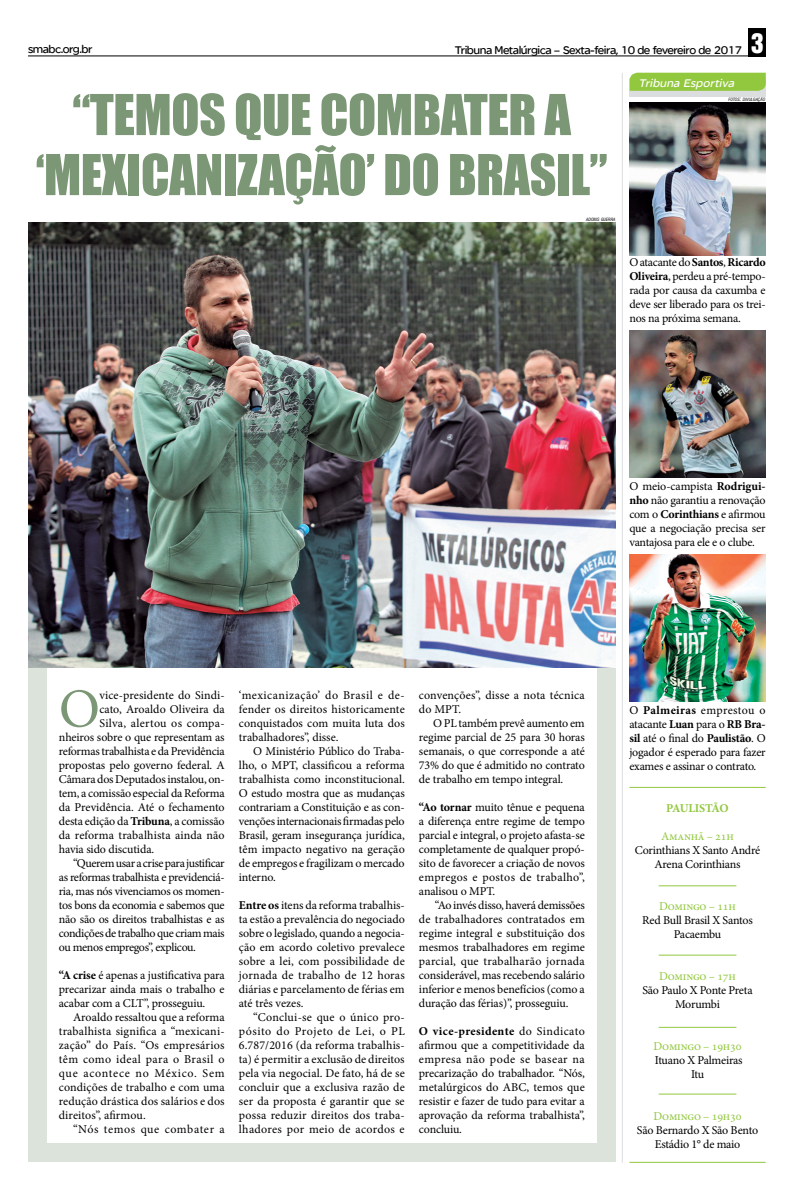
<style>
.page{position:relative;width:794px;height:1191px;background:#fff}
.page>*{position:absolute;margin:0;border:0;box-sizing:border-box;transform-origin:0 0}
.t1{font:55.1px "Minion Pro";color:#7b9776}
.t2{font:52px/60px "Impact";letter-spacing:-.01em;color:#7b9776;text-align:center}
.t3{font:12px/14px "Minion Pro";letter-spacing:-.01em;color:#000;text-align:justify}
.t4{font:12px/14px "Minion Pro";letter-spacing:-.03em;color:#000;text-align:center}
.t5{font:12px "SE Optimist Semi";letter-spacing:-.04em;color:#000}
.t6{font:12px/14px "Minion Pro";letter-spacing:.015em;color:#000}
.t7{font:12px "Minion Pro";letter-spacing:-.02em;color:#92c83e}
.t8{font:12px "Minion Pro";letter-spacing:-.035em;color:#000}
.t9{font:12px "Minion Pro";letter-spacing:.01em;color:#000}
.t10{font:12px "Minion Pro";letter-spacing:.025em;color:#000}
.t11{font:12px "Minion Pro";letter-spacing:.05em;color:#000}
.t12{font:italic 12px "SE Optimist Semi";color:#fff}
.t13{font:700 12px "Minion Pro";letter-spacing:-.03em;color:#92c83e}
.t14{font:italic condensed 4.4px "Swiss 721 BT";color:#000}
.s1{font-family:"Helvetica Inserat";font-size:25px;color:#fff}
.s2{font-weight:700}
.s3{font-size:6.2px}
</style>
<div class="page">
<div style="left:28px;top:656px;width:19px;height:505px;background:#dce3da"></div>
<div style="left:597px;top:656px;width:18px;height:505px;background:#dce3da"></div>
<div style="left:28px;top:1143px;width:587px;height:18px;background:#dce3da"></div>
<hr style="left:28px;top:55px;width:738px;height:1px;background:#000">
<div style="left:749px;top:28px;width:17px;height:28px;background:#000"></div>
<img style="left:28px;top:222px;width:587px;height:446px">
<div style="left:629px;top:78px;width:137px;height:18px;background:#dcddde"></div>
<svg style="left:629px;top:73px;width:137px;height:18px;background:#94c842"></svg>
<img style="left:629px;top:103px;width:136px;height:152px">
<img style="left:629px;top:554px;width:136px;height:147px">
<img style="left:630px;top:330px;width:136px;height:147px">
<hr style="left:622px;top:73px;width:1px;height:1089px;background:#dcddde">
<hr style="left:629px;top:1161px;width:136px;height:1px;background:#92c83e">
<hr style="left:658px;top:1093px;width:78px;height:1px;background:#92c83e">
<hr style="left:658px;top:1026px;width:78px;height:1px;background:#92c83e">
<hr style="left:658px;top:954px;width:78px;height:1px;background:#92c83e">
<hr style="left:658px;top:885px;width:78px;height:1px;background:#92c83e">
<hr style="left:629px;top:787px;width:136px;height:1px;background:#92c83e">
<p class="t5" style="left:28px;top:42px;width:66px">smabc.org.br</p>
<p class="t5" style="left:455px;top:43px;width:310px">Tribuna Metalúrgica – Sexta-feira, 10 de fevereiro de 2017 <span class="s1">3</span></p>
<h2 class="t2" style="left:36px;top:83px;width:573px">“TEMOS QUE COMBATER A ‘MEXICANIZAÇÃO’ DO BRASIL”</h2>
<p class="t14" style="left:586px;top:217px;width:31px">ADONIS GUERRA</p>
<p class="t3" style="left:629px;top:255px;width:138px">O atacante do <span class="s2">Santos</span>, <span class="s2">Ricardo Oliveira</span>, perdeu a pré-tempo&shy;rada por causa da caxumba e deve ser liberado para os trei&shy;nos na próxima semana.</p>
<p class="t12" style="left:638px;top:76px;width:100px">Tribuna Esportiva</p>
<p class="t14" style="left:728px;top:97px;width:38px">FOTOS<span class="s3">:</span> DIVULGAÇÃO</p>
<p class="t3" style="left:629px;top:479px;width:138px">O meio-campista <span class="s2">Rodrigui&shy;nho</span> não garantiu a renovação com o <span class="s2">Corinthians</span> e afirmou que a negociação precisa ser vantajosa para ele e o clube.</p>
<h1 class="t1" style="left:59px;top:672px;width:43px">O</h1>
<p class="t9" style="left:99px;top:686px;width:127px">vice-presidente do Sindi-</p>
<p class="t3" style="left:99px;top:701px;width:127px">cato, Aroaldo Oliveira da</p>
<p class="t10" style="left:99px;top:714px;width:127px">Silva, alertou os compa-</p>
<p class="t3" style="left:59px;top:729px;width:167px">nheiros sobre o que representam as</p>
<p class="t3" style="left:59px;top:743px;width:167px">reformas trabalhista e da Previdência</p>
<p class="t3" style="left:59px;top:757px;width:167px">propostas pelo governo federal. A</p>
<p class="t3" style="left:59px;top:772px;width:167px">Câmara dos Deputados instalou, on-</p>
<p class="t3" style="left:59px;top:786px;width:167px">tem, a comissão especial da Reforma</p>
<p class="t3" style="left:59px;top:800px;width:167px">da Previdência. Até o fechamento</p>
<p class="t3" style="left:59px;top:814px;width:167px">desta edição da <span class="s2">Tribuna</span>, a comissão</p>
<p class="t6" style="left:59px;top:828px;width:167px">da reforma trabalhista ainda não</p>
<p class="t3" style="left:59px;top:842px;width:97px">havia sido discutida.</p>
<p class="t8" style="left:73px;top:854px;width:153px">“Querem usar a crise para justificar</p>
<p class="t4" style="left:59px;top:870px;width:167px">as reformas trabalhista e previdenciá-</p>
<p class="t4" style="left:59px;top:884px;width:167px">ria, mas nós vivenciamos os momen-</p>
<p class="t4" style="left:59px;top:898px;width:167px">tos bons da economia e sabemos que</p>
<p class="t3" style="left:59px;top:912px;width:167px">não são os direitos trabalhistas e as</p>
<p class="t4" style="left:59px;top:926px;width:167px">condições de trabalho que criam mais</p>
<p class="t4" style="left:59px;top:940px;width:139px">ou menos empregos”, explicou.</p>
<p class="t3" style="left:59px;top:968px;width:167px"><span class="s2">“A crise</span> é apenas a justificativa para precarizar ainda mais o trabalho e acabar com a CLT”, prosseguiu.</p>
<p class="t3" style="left:59px;top:1010px;width:167px;text-indent:14px">Aroaldo ressaltou que a reforma trabalhista significa a “mexicani&shy;zação” do País. “Os empresários têm como ideal para o Brasil o que acontece no México. Sem condições de trabalho e com uma redução drástica dos salários e dos direitos”, afirmou.</p>
<p class="t11" style="left:73px;top:1120px;width:153px">“Nós temos que combater a</p>
<p class="t3" style="left:239px;top:688px;width:167px">‘mexicanização’ do Brasil e de&shy;fender os direitos historicamente conquistados com muita luta dos trabalhadores”, disse.</p>
<p class="t3" style="left:239px;top:744px;width:167px;text-indent:14px">O Ministério Público do Traba&shy;lho, o MPT, classificou a reforma trabalhista como inconstitucional.<br>O estudo mostra que as mudanças contrariam a Constituição e as con&shy;venções internacionais firmadas pelo Brasil, geram insegurança jurídica, têm impacto negativo na geração de empregos e fragilizam o mercado interno.</p>
<p class="t3" style="left:239px;top:898px;width:167px"><span class="s2">Entre os</span> itens da reforma trabalhis&shy;ta estão a prevalência do negociado sobre o legislado, quando a negocia&shy;ção em acordo coletivo prevalece sobre a lei, com possibilidade de jornada de trabalho de 12 horas diárias e parcelamento de férias em até três vezes.</p>
<p class="t3" style="left:239px;top:1010px;width:167px;text-indent:14px">“Conclui-se que o único pro&shy;pósito do Projeto de Lei, o PL 6.787/2016 (da reforma trabalhis&shy;ta) é permitir a exclusão de direitos pela via negocial. De fato, há de se concluir que a exclusiva razão de ser da proposta é garantir que se possa reduzir direitos dos traba&shy;lhadores por meio de acordos e</p>
<p class="t6" style="left:419px;top:688px;width:167px">convenções”, disse a nota técnica do MPT.</p>
<p class="t3" style="left:419px;top:716px;width:167px;text-indent:14px">O PL também prevê aumento em regime parcial de 25 para 30 horas semanais, o que corresponde a até 73% do que é admitido no contrato de trabalho em tempo integral.</p>
<p class="t3" style="left:419px;top:800px;width:167px"><span class="s2">“Ao tornar</span> muito tênue e pequena a diferença entre regime de tempo parcial e integral, o projeto afasta-se completamente de qualquer propó&shy;sito de favorecer a criação de novos empregos e postos de trabalho”, analisou o MPT.</p>
<p class="t3" style="left:419px;top:898px;width:167px;text-indent:16px">“Ao invés disso, haverá demissões de trabalhadores contratados em regime integral e substituição dos mesmos trabalhadores em regime parcial, que trabalharão jornada considerável, mas recebendo salário inferior e menos benefícios (como a duração das férias)”, prosseguiu.</p>
<p class="t3" style="left:419px;top:1024px;width:167px"><span class="s2">O vice-presidente</span> do Sindicato afirmou que a competitividade da empresa não pode se basear na precarização do trabalhador. “Nós, metalúrgicos do ABC, temos que resistir e fazer de tudo para evitar a aprovação da reforma trabalhista”, concluiu.</p>
<p class="t3" style="left:629px;top:703px;width:138px">O <span class="s2">Palmeiras</span> emprestou o atacante <span class="s2">Luan</span> para o <span class="s2">RB Bra&shy;sil</span> até o final do <span class="s2">Paulistão</span>. O jogador é esperado para fazer exames e assinar o contrato.</p>
<p class="t13" style="left:666px;top:799px;width:64px">PAULISTÃO</p>
<p class="t7" style="left:661px;top:828px;width:74px">Amanhã – 21h</p>
<p class="t3" style="left:635px;top:843px;width:127px;text-align:center">Corinthians X Santo André<br>Arena Corinthians</p>
<p class="t7" style="left:659px;top:898px;width:78px">Domingo – 11h</p>
<p class="t3" style="left:642px;top:913px;width:112px;text-align:center">Red Bull Brasil X Santos<br>Pacaembu</p>
<p class="t7" style="left:659px;top:968px;width:78px">Domingo – 17h</p>
<p class="t3" style="left:642px;top:983px;width:112px;text-align:center">São Paulo X Ponte Preta<br>Morumbi</p>
<p class="t7" style="left:653px;top:1038px;width:90px">Domingo – 19h30</p>
<p class="t4" style="left:655px;top:1053px;width:89px">Ituano X Palmeiras<br>Itu</p>
<p class="t7" style="left:653px;top:1108px;width:90px">Domingo – 19h30</p>
<p class="t3" style="left:637px;top:1123px;width:123px;text-align:center">São Bernardo X São Bento<br>Estádio 1° de maio</p>
</div>
